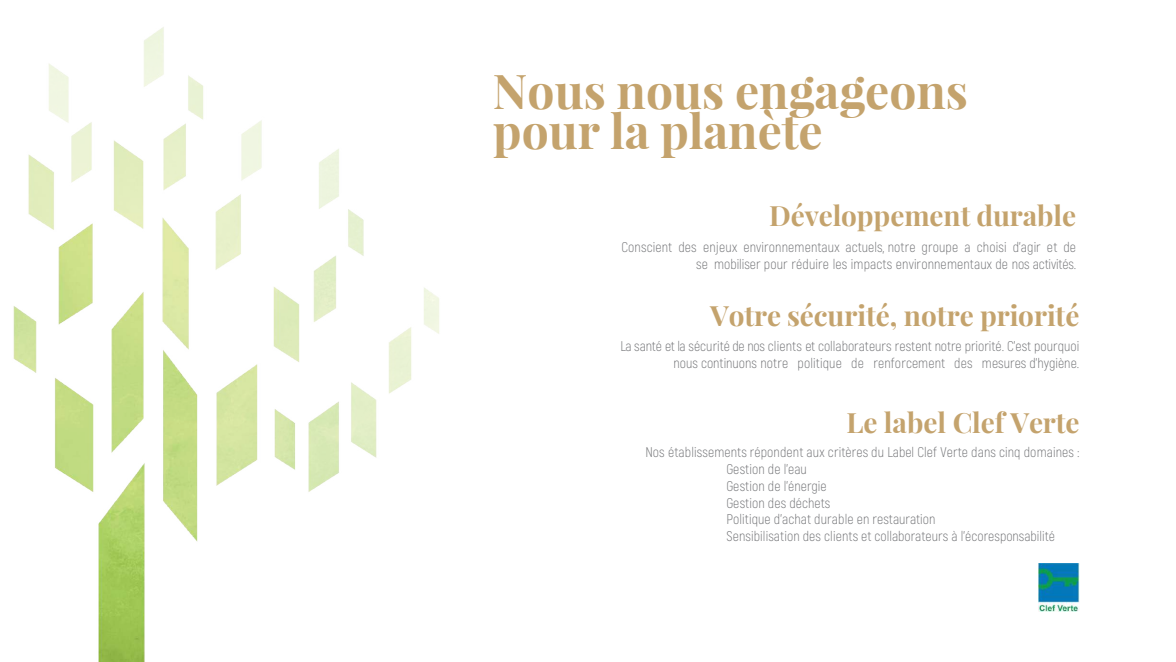
<style>
.page{position:relative;width:1176px;height:662px;background:#fff}
.page>*{position:absolute;margin:0;border:0;box-sizing:border-box;transform-origin:0 0}
.t1{font:700 48px/40px "Playfair Display";color:#c4a36d}
.t2{font:700 28px "Playfair Display";letter-spacing:-.005em;color:#c4a36d}
.t3{font:300 14px/16.8px "Akrobat";letter-spacing:.005em;color:#717275;text-align:right}
</style>
<div class="page">
<img style="left:13px;top:27px;width:426px;height:634px">
<img style="left:1038px;top:564px;width:42px;height:48px">
<h1 class="t1" style="left:493px;top:71px;width:477px">Nous nous engageons pour la planète</h1>
<h2 class="t2" style="left:769px;top:198px;width:309px">Développement durable</h2>
<p class="t3" style="left:621px;top:239px;width:456px">Conscient des enjeux environnementaux actuels, notre groupe a choisi d’agir et de se mobiliser pour réduire les impacts environnementaux de nos activités.</p>
<h2 class="t2" style="left:710px;top:298px;width:371px">Votre sécurité, notre priorité</h2>
<p class="t3" style="left:620px;top:338px;width:460px">La santé et la sécurité de nos clients et collaborateurs restent notre priorité. C’est pourquoi nous continuons notre politique de renforcement des mesures d’hygiène.</p>
<h2 class="t2" style="left:847px;top:404px;width:235px">Le label Clef Verte</h2>
<p class="t3" style="left:726px;top:443px;width:355px;text-align:left;text-indent:-81px">Nos établissements répondent aux critères du Label Clef Verte dans cinq domaines :<br>Gestion de l’eau<br>Gestion de l’énergie<br>Gestion des déchets<br>Politique d’achat durable en restauration<br>Sensibilisation des clients et collaborateurs à l’écoresponsabilité</p>
</div>
